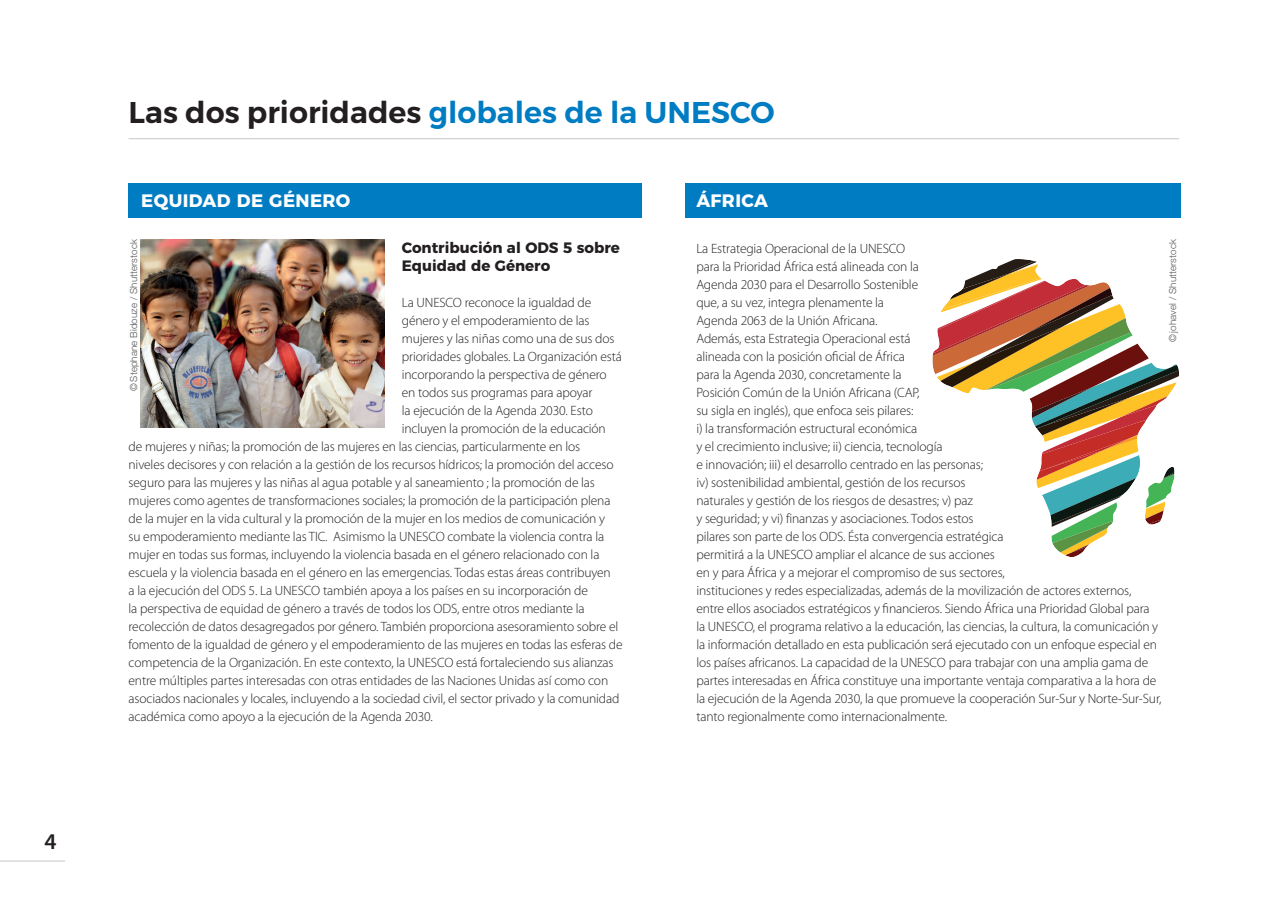
<style>
.page{position:relative;width:1271px;height:902px;background:#fff}
.page>*{position:absolute;margin:0;border:0;box-sizing:border-box;transform-origin:0 0}
.t1{font:600 30px "Montserrat";color:#007cc2}
.t2{font:600 22.5px "Myriad Pro";color:#231f20}
.t3{font:700 18px "Montserrat";letter-spacing:.02em;color:#fff}
.t4{font:700 15px/18px "Montserrat";color:#231f20}
.t5{font:300 13.5px/18px "Myriad Pro";letter-spacing:-.01em;color:#231f20}
.t6{font:300 9.75px "Helvetica Neue";letter-spacing:.01em;color:#57585a}
.s1{color:#231f20}
</style>
<div class="page">
<div style="left:129px;top:183px;width:513px;height:34px;background:#007cc2"></div>
<div style="left:685px;top:183px;width:495px;height:34px;background:#007cc2"></div>
<hr style="left:129px;top:138px;width:1050px;height:1px;background:#cdcecb">
<img style="left:141px;top:239px;width:244px;height:188px">
<svg style="left:932px;top:259px;width:247px;height:298px"></svg>
<hr style="left:0;top:860px;width:65px;height:1px;background:#cdcecb">
<h2 class="t2" style="left:45px;top:826px;width:14px">4</h2>
<h1 class="t1" style="left:129px;top:94px;width:648px"><span class="s1">Las dos prioridades</span> globales de la UNESCO</h1>
<h3 class="t3" style="left:141px;top:185px;width:211px">EQUIDAD DE GÉNERO</h3>
<h3 class="t3" style="left:696px;top:185px;width:73px">ÁFRICA</h3>
<p class="t5" style="left:696px;top:239px;width:467px">La Estrategia Operacional de la UNESCO<br>para la Prioridad África está alineada con la<br>Agenda 2030 para el Desarrollo Sostenible<br>que, a su vez, integra plenamente la<br>Agenda 2063 de la Unión Africana.<br>Además, esta Estrategia Operacional está<br>alineada con la posición oficial de África<br>para la Agenda 2030, concretamente la<br>Posición Común de la Unión Africana (CAP,<br>su sigla en inglés), que enfoca seis pilares:<br>i) la transformación estructural económica<br>y el crecimiento inclusive; ii) ciencia, tecnología<br>e innovación; iii) el desarrollo centrado en las personas;<br>iv) sostenibilidad ambiental, gestión de los recursos<br>naturales y gestión de los riesgos de desastres; v) paz<br>y seguridad; y vi) finanzas y asociaciones. Todos estos<br>pilares son parte de los ODS. Ésta convergencia estratégica<br>permitirá a la UNESCO ampliar el alcance de sus acciones<br>en y para África y a mejorar el compromiso de sus sectores,<br>instituciones y redes especializadas, además de la movilización de actores externos, entre ellos asociados estratégicos y financieros. Siendo África una Prioridad Global para la UNESCO, el programa relativo a la educación, las ciencias, la cultura, la comunicación y la información detallado en esta publicación será ejecutado con un enfoque especial en los países africanos. La capacidad de la UNESCO para trabajar con una amplia gama de partes interesadas en África constituye una importante ventaja comparativa a la hora de la ejecución de la Agenda 2030, la que promueve la cooperación Sur-Sur y Norte-Sur-Sur, tanto regionalmente como internacionalmente.</p>
<p class="t6" style="left:128px;top:390px;width:153px;rotate:-90deg">© Stephane Bidouze / Shutterstock</p>
<p class="t6" style="left:1166px;top:341px;width:104px;rotate:-90deg">© johavel / Shutterstock</p>
<p class="t4" style="left:402px;top:237px;width:220px">Contribución al ODS 5 sobre<br>Equidad de Género</p>
<p class="t5" style="left:402px;top:293px;width:191px">La UNESCO reconoce la igualdad de</p>
<p class="t5" style="left:402px;top:311px;width:189px">género y el empoderamiento de las</p>
<p class="t5" style="left:402px;top:329px;width:214px">mujeres y las niñas como una de sus dos</p>
<p class="t5" style="left:402px;top:347px;width:222px">prioridades globales. La Organización está</p>
<p class="t5" style="left:402px;top:365px;width:206px">incorporando la perspectiva de género</p>
<p class="t5" style="left:402px;top:383px;width:192px">en todos sus programas para apoyar</p>
<p class="t5" style="left:402px;top:401px;width:192px">la ejecución de la Agenda 2030. Esto</p>
<p class="t5" style="left:402px;top:419px;width:205px">incluyen la promoción de la educación</p>
<p class="t5" style="left:129px;top:437px;width:453px">de mujeres y niñas; la promoción de las mujeres en las ciencias, particularmente en los</p>
<p class="t5" style="left:129px;top:455px;width:486px">niveles decisores y con relación a la gestión de los recursos hídricos; la promoción del acceso</p>
<p class="t5" style="left:129px;top:473px;width:468px">seguro para las mujeres y las niñas al agua potable y al saneamiento ; la promoción de las</p>
<p class="t5" style="left:129px;top:491px;width:483px">mujeres como agentes de transformaciones sociales; la promoción de la participación plena</p>
<p class="t5" style="left:129px;top:509px;width:478px">de la mujer en la vida cultural y la promoción de la mujer en los medios de comunicación y</p>
<p class="t5" style="left:129px;top:527px;width:477px">su empoderamiento mediante las TIC. Asimismo la UNESCO combate la violencia contra la</p>
<p class="t5" style="left:129px;top:545px;width:472px">mujer en todas sus formas, incluyendo la violencia basada en el género relacionado con la</p>
<p class="t5" style="left:129px;top:563px;width:484px">escuela y la violencia basada en el género en las emergencias. Todas estas áreas contribuyen</p>
<p class="t5" style="left:129px;top:581px;width:461px">a la ejecución del ODS 5. La UNESCO también apoya a los países en su incorporación de</p>
<p class="t5" style="left:129px;top:599px;width:458px">la perspectiva de equidad de género a través de todos los ODS, entre otros mediante la</p>
<p class="t5" style="left:129px;top:617px;width:491px">recolección de datos desagregados por género. También proporciona asesoramiento sobre el</p>
<p class="t5" style="left:129px;top:635px;width:496px">fomento de la igualdad de género y el empoderamiento de las mujeres en todas las esferas de</p>
<p class="t5" style="left:129px;top:653px;width:486px">competencia de la Organización. En este contexto, la UNESCO está fortaleciendo sus alianzas</p>
<p class="t5" style="left:129px;top:671px;width:481px">entre múltiples partes interesadas con otras entidades de las Naciones Unidas así como con</p>
<p class="t5" style="left:129px;top:689px;width:492px">asociados nacionales y locales, incluyendo a la sociedad civil, el sector privado y la comunidad</p>
<p class="t5" style="left:129px;top:707px;width:306px">académica como apoyo a la ejecución de la Agenda 2030.</p>
</div>
